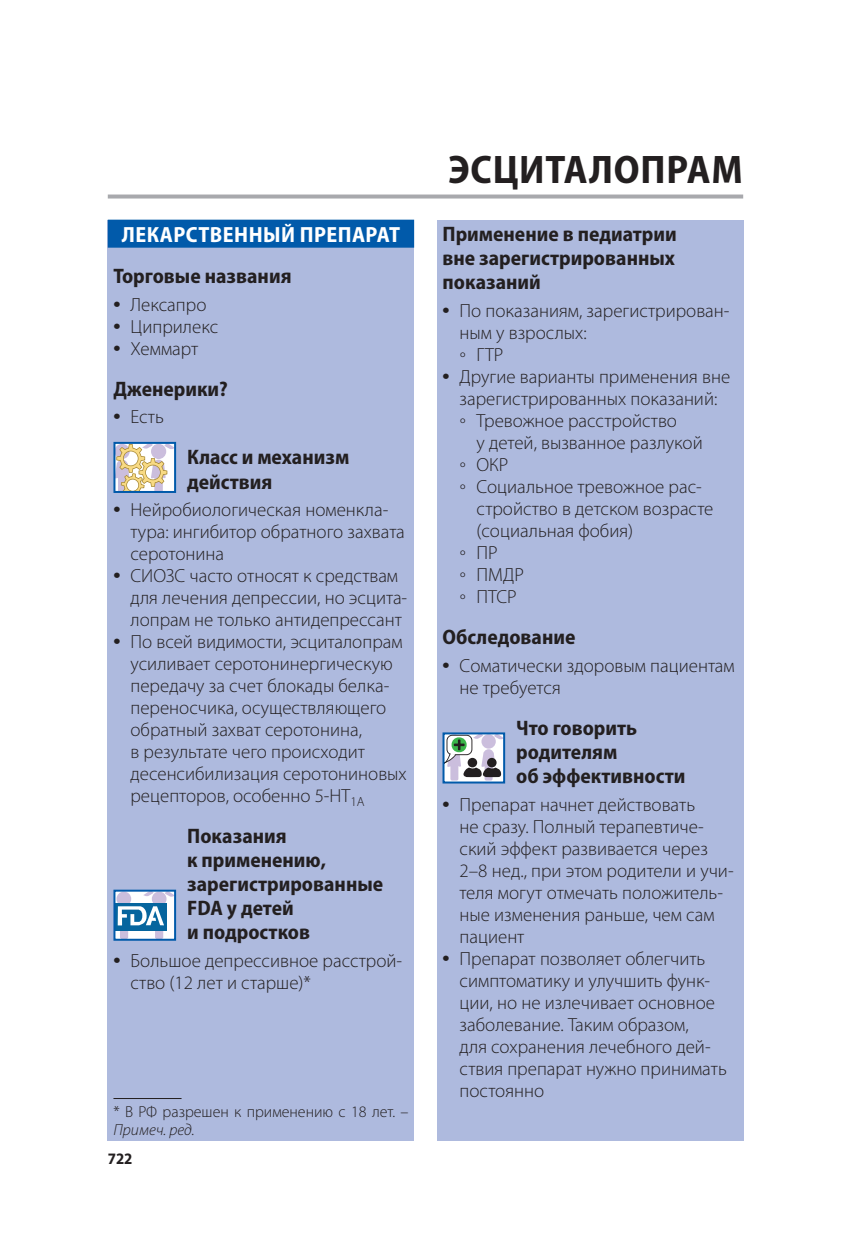
<style>
.page{position:relative;width:851px;height:1248px;background:#fff}
.page>*{position:absolute;margin:0;border:0;box-sizing:border-box;transform-origin:0 0}
.t1{font:700 semi-condensed 40px "Myriad Pro";letter-spacing:.02em;color:#231f20}
.t2{font:700 semi-condensed 22px "Myriad Pro";letter-spacing:.02em;color:#fff}
.t3{font:700 semi-condensed 21px/24px "Myriad Pro";color:#231f20}
.t4{font:300 19px/22px "Myriad Pro";color:#231f20}
.t5{font:300 16px "Myriad Pro";color:#231f20}
.t6{font:italic 300 16px "Myriad Pro";color:#231f20}
.t7{font:700 semi-condensed 16px "Myriad Pro";color:#231f20}
.s1{font-family:"Times New Roman";font-weight:700;font-size:20px}
.s2{font-family:"Times New Roman";font-weight:400}
</style>
<div class="page">
<div style="left:437px;top:220px;width:306px;height:920px;background:#aebade"></div>
<svg style="left:445px;top:735px;width:57px;height:45px;background:#b8babc"></svg>
<div style="left:442px;top:732px;width:63px;height:51px;border:2px solid #015aaa"></div>
<div style="left:108px;top:220px;width:306px;height:920px;background:#aebade"></div>
<div style="left:108px;top:220px;width:306px;height:28px;background:#015aaa"></div>
<hr style="left:113px;top:1097px;width:68px;height:1px;background:#231f20">
<svg style="left:116px;top:445px;width:57px;height:45px;background:#e4d6c3"></svg>
<div style="left:113px;top:442px;width:63px;height:51px;border:2px solid #015aaa"></div>
<div style="left:114px;top:890px;width:61px;height:49px;background:#fff"></div>
<div style="left:116px;top:891px;width:15px;height:15px;background:#cbbedd;border-radius:50%"></div>
<div style="left:152px;top:891px;width:14px;height:15px;background:#cbbedd;border-radius:50%"></div>
<svg style="left:143px;top:892px;width:10px;height:4px"></svg>
<svg style="left:165px;top:892px;width:8px;height:5px"></svg>
<div style="left:114px;top:902px;width:52px;height:28px;background:#06659e"></div>
<svg style="left:117px;top:906px;width:49px;height:31px"></svg>
<div style="left:113px;top:889px;width:63px;height:51px;border:2px solid #015aaa"></div>
<svg style="left:108px;top:194px;width:635px;height:4px;background:#b3b4b7"></svg>
<p class="t2" style="left:122px;top:222px;width:279px">ЛЕКАРСТВЕННЫЙ ПРЕПАРАТ</p>
<p class="t3" style="left:113px;top:264px;width:179px">Торговые названия</p>
<p class="t4" style="left:113px;top:293px;width:94px"><span class="s1">•</span> Лексапро</p>
<p class="t4" style="left:113px;top:315px;width:106px"><span class="s1">•</span> Циприлекс</p>
<p class="t4" style="left:113px;top:337px;width:87px"><span class="s1">•</span> Хеммарт</p>
<p class="t3" style="left:113px;top:377px;width:116px">Дженерики?</p>
<p class="t4" style="left:113px;top:406px;width:52px"><span class="s1">•</span> Есть</p>
<p class="t3" style="left:187px;top:445px;width:164px">Класс и механизм действия</p>
<p class="t4" style="left:130px;top:498px;width:276px;text-indent:-17px"><span class="s1">•</span> Нейробиологическая номенкла&shy;тура: ингибитор обратного захвата серотонина</p>
<p class="t4" style="left:130px;top:564px;width:278px;text-indent:-17px"><span class="s1">•</span> СИОЗС часто относят к средствам для лечения депрессии, но эсцита&shy;лопрам не только антидепрессант</p>
<p class="t4" style="left:130px;top:630px;width:278px;text-indent:-17px"><span class="s1">•</span> По всей видимости, эсциталопрам усиливает серотонинергическую передачу за счет блокады белка&shy;переносчика, осуществляющего обратный захват серотонина,<br>в результате чего происходит десенсибилизация серотониновых рецепторов, особенно 5-HT<sub>1А</sub></p>
<p class="t3" style="left:187px;top:824px;width:197px">Показания<br>к применению, зарегистрированные<br>FDA у детей<br>и подростков</p>
<p class="t4" style="left:130px;top:949px;width:273px;text-indent:-17px"><span class="s1">•</span> Большое депрессивное расстрой&shy;ство (12 лет и старше)*</p>
<p class="t5" style="left:113px;top:1101px;width:296px">* В РФ разрешен к применению с 18 лет. –</p>
<p class="t6" style="left:113px;top:1119px;width:83px">Примеч. ред.</p>
<p class="t7" style="left:108px;top:1149px;width:26px">722</p>
<h1 class="t1" style="left:448px;top:147px;width:296px">ЭСЦИТАЛОПРАМ</h1>
<p class="t3" style="left:442px;top:222px;width:236px;text-align:justify">Применение в педиатрии вне зарегистрированных показаний</p>
<p class="t4" style="left:459px;top:299px;width:271px;text-indent:-17px"><span class="s1">•</span> По показаниям, зарегистрирован&shy;ным у взрослых:<br><span class="s2">◦</span> ГТР</p>
<p class="t4" style="left:459px;top:365px;width:272px;text-indent:-17px"><span class="s1">•</span> Другие варианты применения вне зарегистрированных показаний:<br><span class="s2">◦</span> Тревожное расстройство</p>
<p class="t4" style="left:476px;top:431px;width:228px">у детей, вызванное разлукой</p>
<p class="t4" style="left:459px;top:453px;width:50px"><span class="s2">◦</span> ОКР</p>
<p class="t4" style="left:459px;top:475px;width:244px"><span class="s2">◦</span> Социальное тревожное рас-</p>
<p class="t4" style="left:476px;top:497px;width:238px">стройство в детском возрасте</p>
<p class="t4" style="left:476px;top:519px;width:158px">(социальная фобия)</p>
<p class="t4" style="left:459px;top:541px;width:40px"><span class="s2">◦</span> ПР</p>
<p class="t4" style="left:459px;top:563px;width:66px"><span class="s2">◦</span> ПМДР</p>
<p class="t4" style="left:459px;top:585px;width:59px"><span class="s2">◦</span> ПТСР</p>
<p class="t3" style="left:442px;top:625px;width:134px">Обследование</p>
<p class="t4" style="left:459px;top:654px;width:277px;text-indent:-17px"><span class="s1">•</span> Cоматически здоровым пациентам не требуется</p>
<p class="t3" style="left:516px;top:716px;width:171px">Что говорить родителям<br>об эффективности</p>
<p class="t4" style="left:459px;top:793px;width:275px;text-indent:-17px"><span class="s1">•</span> Препарат начнет действовать<br>не сразу. Полный терапевтиче&shy;ский эффект развивается через<br>2–8 нед., при этом родители и учи&shy;теля могут отмечать положитель&shy;ные изменения раньше, чем сам пациент</p>
<p class="t4" style="left:459px;top:947px;width:269px;text-indent:-17px"><span class="s1">•</span> Препарат позволяет облегчить симптоматику и улучшить функ&shy;ции, но не излечивает основное заболевание. Таким образом,<br>для сохранения лечебного дей&shy;ствия препарат нужно принимать постоянно</p>
</div>
